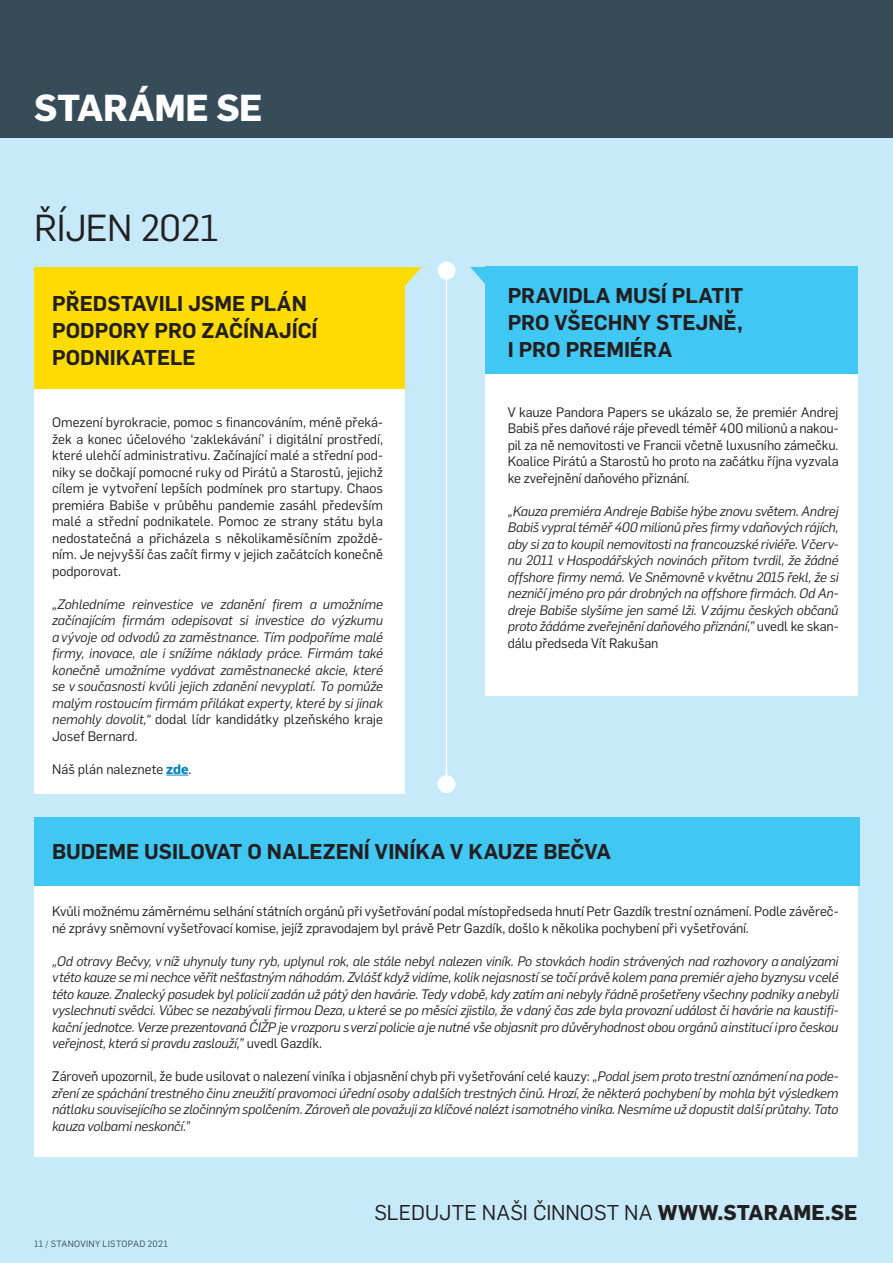
<style>
.page{position:relative;width:893px;height:1263px;background:#c6eafa}
.page>*{position:absolute;margin:0;border:0;box-sizing:border-box;transform-origin:0 0}
.t1{font:36.9px "Flama";letter-spacing:-.015em;color:#231f20}
.t2{font:700 36.9px "Flama";letter-spacing:-.01em;color:#fff}
.t3{font:600 21px/27px "Flama";letter-spacing:-.005em;color:#231f20}
.t4{font:21px "Flama";color:#231f20}
.t5{font:italic 13.5px/16.5px "Flama";letter-spacing:-.015em;color:#231f20;text-align:justify}
.t6{font:13.5px/16.5px "Flama";letter-spacing:-.005em;color:#231f20;text-align:justify}
.t7{font:9px "Flama";letter-spacing:.035em;color:#364d59}
.s1{font-style:normal}
.s2{font-weight:700;color:#0387be}
.s3{font-weight:700}
</style>
<div class="page">
<div style="left:34px;top:301px;width:371px;height:492px;background:#fff"></div>
<hr style="left:446px;top:271px;width:1px;height:513px;background:#fff">
<div style="left:437px;top:262px;width:18px;height:18px;background:#fff;border-radius:50%"></div>
<div style="left:437px;top:775px;width:18px;height:18px;background:#fff;border-radius:50%"></div>
<div style="left:34px;top:267px;width:371px;height:122px;background:#ffdc01"></div>
<svg style="left:405px;top:267px;width:16px;height:19px"></svg>
<div style="left:0;top:0;width:893px;height:138px;background:#364d59"></div>
<svg style="left:166px;top:775px;width:23px;height:1px"></svg>
<div style="left:485px;top:298px;width:373px;height:398px;background:#fff"></div>
<svg style="left:470px;top:267px;width:15px;height:17px"></svg>
<div style="left:485px;top:267px;width:373px;height:107px;background:#40c7f4"></div>
<div style="left:34px;top:851px;width:824px;height:306px;background:#fff"></div>
<div style="left:34px;top:817px;width:826px;height:68px;background:#40c7f4"></div>
<h1 class="t2" style="left:34px;top:81px;width:230px">STARÁME SE</h1>
<h1 class="t1" style="left:34px;top:203px;width:186px">ŘÍJEN 2021</h1>
<h2 class="t3" style="left:52px;top:288px;width:267px">PŘEDSTAVILI JSME PLÁN<br>PODPORY PRO ZAČÍNAJÍCÍ<br>PODNIKATELE</h2>
<p class="t6" style="left:52px;top:413px;width:332px">Omezení byrokracie, pomoc s financováním, méně překá&shy;žek a konec účelového ‘zaklekávání’ i digitální prostředí, které ulehčí administrativu. Začínající malé a střední pod&shy;niky se dočkají pomocné ruky od Pirátů a Starostů, jejichž cílem je vytvoření lepších podmínek pro startupy. Chaos premiéra Babiše v průběhu pandemie zasáhl především malé a střední podnikatele. Pomoc ze strany státu byla nedostatečná a přicházela s několikaměsíčním zpoždě&shy;ním. Je nejvyšší čas začít firmy v jejich začátcích konečně podporovat.</p>
<p class="t5" style="left:52px;top:595px;width:332px">„Zohledníme reinvestice ve zdanění firem a umožníme začínajícím firmám odepisovat si investice do výzkumu a vývoje od odvodů za zaměstnance. Tím podpoříme malé firmy, inovace, ale i snížíme náklady práce. Firmám také konečně umožníme vydávat zaměstnanecké akcie, které se v současnosti kvůli jejich zdanění nevyplatí. To pomůže malým rostoucím firmám přilákat experty, které by si jinak nemohly dovolit,“ <span class="s1">dodal lídr kandidátky plzeňského kraje Josef Bernard</span>.</p>
<p class="t6" style="left:52px;top:760px;width:141px">Náš plán naleznete <span class="s2">zde</span>.</p>
<h2 class="t3" style="left:508px;top:281px;width:237px;text-align:justify">PRAVIDLA MUSÍ PLATIT PRO VŠECHNY STEJNĚ, I PRO PREMIÉRA</h2>
<p class="t6" style="left:508px;top:403px;width:332px">V kauze Pandora Papers se ukázalo se, že premiér Andrej Babiš přes daňové ráje převedl téměř 400 milionů a nakou&shy;pil za ně nemovitosti ve Francii včetně luxusního zámečku.<br>Koalice Pirátů a Starostů ho proto na začátku října vyzvala ke zveřejnění daňového přiznání.</p>
<p class="t5" style="left:508px;top:502px;width:332px">„Kauza premiéra Andreje Babiše hýbe znovu světem. Andrej Babiš vypral téměř 400 milionů přes firmy v daňových rájích, aby si za to koupil nemovitosti na francouzské riviéře. V červ&shy;nu 2011 v Hospodářských novinách přitom tvrdil, že žádné offshore firmy nemá. Ve Sněmovně v květnu 2015 řekl, že si nezničí jméno pro pár drobných na offshore firmách. Od An&shy;dreje Babiše slyšíme jen samé lži. V zájmu českých občanů proto žádáme zveřejnění daňového přiznání,” <span class="s1">uvedl ke skan&shy;dálu předseda Vít Rakušan</span></p>
<h2 class="t3" style="left:52px;top:836px;width:560px">BUDEME USILOVAT O NALEZENÍ VINÍKA V KAUZE BEČVA</h2>
<p class="t6" style="left:52px;top:902px;width:788px">Kvůli možnému záměrnému selhání státních orgánů při vyšetřování podal místopředseda hnutí Petr Gazdík trestní oznámení. Podle závěreč&shy;né zprávy sněmovní vyšetřovací komise, jejíž zpravodajem byl právě Petr Gazdík, došlo k několika pochybení při vyšetřování.</p>
<p class="t5" style="left:52px;top:952px;width:788px">„Od otravy Bečvy, v níž uhynuly tuny ryb, uplynul rok, ale stále nebyl nalezen viník. Po stovkách hodin strávených nad rozhovory a analýzami v této kauze se mi nechce věřit nešťastným náhodám. Zvlášť když vidíme, kolik nejasností se točí právě kolem pana premiér a jeho byznysu v celé této kauze. Znalecký posudek byl policií zadán už pátý den havárie. Tedy v době, kdy zatím ani nebyly řádně prošetřeny všechny podniky a nebyli vyslechnuti svědci. Vůbec se nezabývali firmou Deza, u které se po měsíci zjistilo, že v daný čas zde byla provozní událost či havárie na kaustifi&shy;kační jednotce. Verze prezentovaná ČIŽP je v rozporu s verzí policie a je nutné vše objasnit pro důvěryhodnost obou orgánů a institucí i pro českou veřejnost, která si pravdu zaslouží,” <span class="s1">uvedl Gazdík.</span></p>
<p class="t5" style="left:52px;top:1067px;width:788px"><span class="s1">Zároveň upozornil, že bude usilovat o nalezení viníka i objasnění chyb při vyšetřování celé kauzy:</span> „Podal jsem proto trestní oznámení na pode&shy;zření ze spáchání trestného činu zneužití pravomoci úřední osoby a dalších trestných činů. Hrozí, že některá pochybení by mohla být výsledkem nátlaku souvisejícího se zločinným spolčením. Zároveň ale považuji za klíčové nalézt i samotného viníka. Nesmíme už dopustit další průtahy. Tato kauza volbami neskončí.”</p>
<p class="t7" style="left:34px;top:1238px;width:135px">11 / STANOVINY LISTOPAD 2021</p>
<h2 class="t4" style="left:374px;top:1198px;width:485px">SLEDUJTE NAŠI ČINNOST NA <span class="s3">WWW.STARAME.SE</span></h2>
</div>
